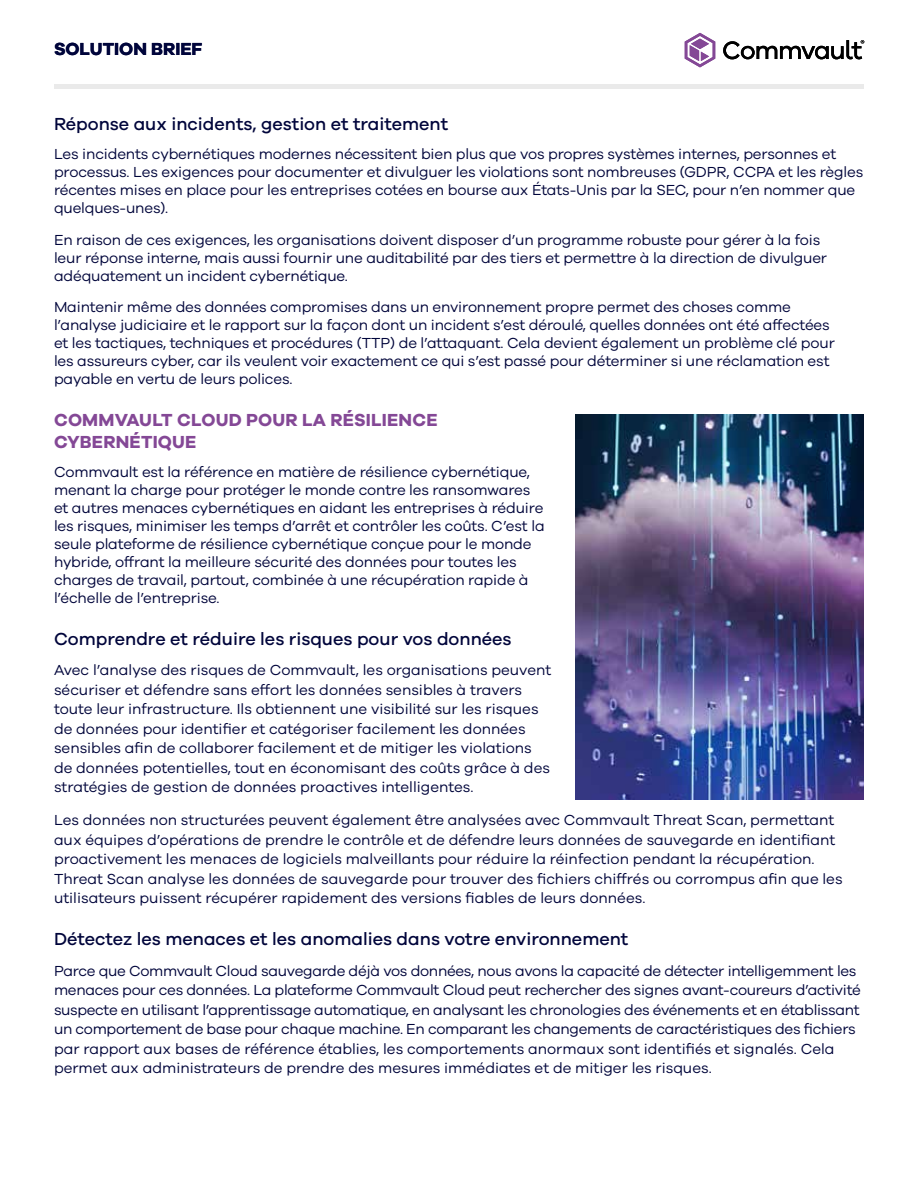
<style>
.page{position:relative;width:918px;height:1188px;background:#fff}
.page>*{position:absolute;margin:0;border:0;box-sizing:border-box;transform-origin:0 0}
.t1{font:500 18px "Galano Grotesque";color:#00053b}
.t2{font:700 18px/21.6px "Galano Grotesque";letter-spacing:.01em;color:#844896}
.t3{font:700 18px "Galano Grotesque";color:#00053b}
.t4{font:15px/18px "Galano Grotesque";letter-spacing:-.01em;color:#00053b}
</style>
<div class="page">
<div style="left:54px;top:84px;width:810px;height:5px;background:#eaeaea"></div>
<svg style="left:685px;top:33px;width:30px;height:34px"></svg>
<svg style="left:723px;top:40px;width:141px;height:19px"></svg>
<img style="left:576px;top:415px;width:288px;height:385px">
<p class="t3" style="left:54px;top:38px;width:150px">SOLUTION BRIEF</p>
<p class="t1" style="left:54px;top:113px;width:396px">Réponse aux incidents, gestion et traitement</p>
<p class="t4" style="left:54px;top:145px;width:811px">Les incidents cybernétiques modernes nécessitent bien plus que vos propres systèmes internes, personnes et processus. Les exigences pour documenter et divulguer les violations sont nombreuses (GDPR, CCPA et les règles récentes mises en place pour les entreprises cotées en bourse aux États-Unis par la SEC, pour n’en nommer que quelques-unes).</p>
<p class="t4" style="left:54px;top:230px;width:775px">En raison de ces exigences, les organisations doivent disposer d’un programme robuste pour gérer à la fois leur réponse interne, mais aussi fournir une auditabilité par des tiers et permettre à la direction de divulguer adéquatement un incident cybernétique.</p>
<p class="t4" style="left:54px;top:298px;width:782px">Maintenir même des données compromises dans un environnement propre permet des choses comme l’analyse judiciaire et le rapport sur la façon dont un incident s’est déroulé, quelles données ont été affectées et les tactiques, techniques et procédures (TTP) de l’attaquant. Cela devient également un problème clé pour les assureurs cyber, car ils veulent voir exactement ce qui s’est passé pour déterminer si une réclamation est payable en vertu de leurs polices.</p>
<p class="t2" style="left:54px;top:409px;width:385px">COMMVAULT CLOUD POUR LA RÉSILIENCE<br>CYBERNÉTIQUE</p>
<p class="t4" style="left:54px;top:462px;width:492px">Commvault est la référence en matière de résilience cybernétique, menant la charge pour protéger le monde contre les ransomwares et autres menaces cybernétiques en aidant les entreprises à réduire les risques, minimiser les temps d’arrêt et contrôler les coûts. C’est la seule plateforme de résilience cybernétique conçue pour le monde hybride, offrant la meilleure sécurité des données pour toutes les charges de travail, partout, combinée à une récupération rapide à l’échelle de l’entreprise.</p>
<p class="t1" style="left:54px;top:628px;width:459px">Comprendre et réduire les risques pour vos données</p>
<p class="t4" style="left:54px;top:660px;width:499px;line-height:19.5px">Avec l’analyse des risques de Commvault, les organisations peuvent sécuriser et défendre sans effort les données sensibles à travers toute leur infrastructure. Ils obtiennent une visibilité sur les risques de données pour identifier et catégoriser facilement les données sensibles afin de collaborer facilement et de mitiger les violations de données potentielles, tout en économisant des coûts grâce à des stratégies de gestion de données proactives intelligentes.</p>
<p class="t4" style="left:54px;top:810px;width:790px;line-height:19.5px">Les données non structurées peuvent également être analysées avec Commvault Threat Scan, permettant aux équipes d’opérations de prendre le contrôle et de défendre leurs données de sauvegarde en identifiant proactivement les menaces de logiciels malveillants pour réduire la réinfection pendant la récupération.<br>Threat Scan analyse les données de sauvegarde pour trouver des fichiers chiffrés ou corrompus afin que les utilisateurs puissent récupérer rapidement des versions fiables de leurs données.</p>
<p class="t1" style="left:54px;top:928px;width:576px">Détectez les menaces et les anomalies dans votre environnement</p>
<p class="t4" style="left:54px;top:960px;width:808px;line-height:19.5px">Parce que Commvault Cloud sauvegarde déjà vos données, nous avons la capacité de détecter intelligemment les menaces pour ces données. La plateforme Commvault Cloud peut rechercher des signes avant-coureurs d’activité suspecte en utilisant l’apprentissage automatique, en analysant les chronologies des événements et en établissant un comportement de base pour chaque machine. En comparant les changements de caractéristiques des fichiers par rapport aux bases de référence établies, les comportements anormaux sont identifiés et signalés. Cela permet aux administrateurs de prendre des mesures immédiates et de mitiger les risques.</p>
</div>
